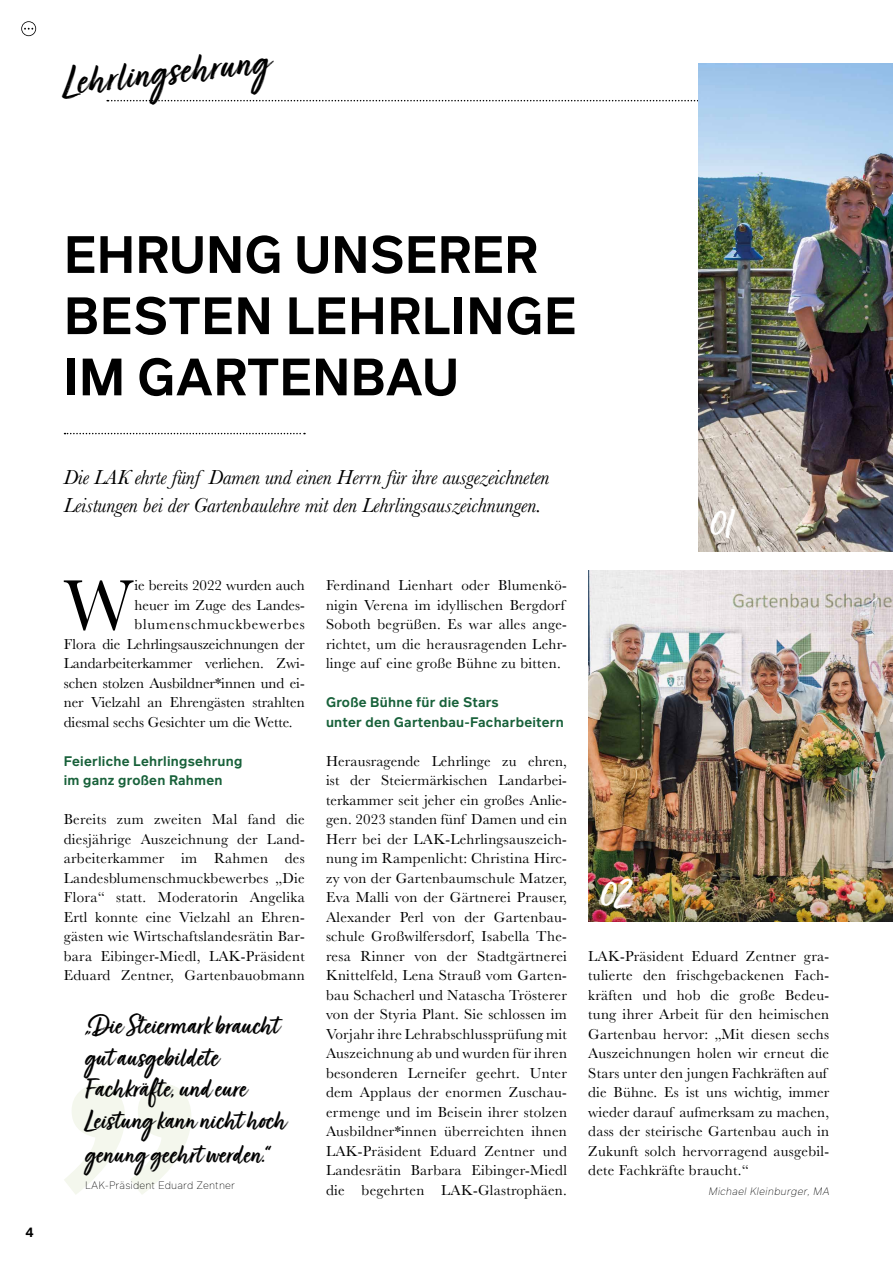
<style>
.page{position:relative;width:893px;height:1263px;background:#fff}
.page>*{position:absolute;margin:0;border:0;box-sizing:border-box;transform-origin:0 0}
.t1{font:73.95px "Baskerville";color:#000}
.t2{font:600 51px/61.2px "Infra";letter-spacing:.005em;color:#000}
.t3{font:45px "Turbinado Bold Dry";color:#000}
.t4{font:45px "Turbinado Bold Dry";color:#fff}
.t5{font:30px/31.5px "Turbinado Bold Dry";letter-spacing:-.01em;color:#000}
.t6{font:italic 21px/28.5px "Baskerville";letter-spacing:-.005em;color:#000}
.t7{font:15px/19.5px "Baskerville";letter-spacing:.02em;color:#000;text-align:justify}
.t8{font:15px "Baskerville";color:#000}
.t9{font:15px "Baskerville";letter-spacing:.055em;color:#000}
.t10{font:600 13.5px/19.5px "Infra";letter-spacing:.02em;color:#18613a}
.t11{font:600 13.5px "Infra";color:#000}
.t12{font:200 10.5px "Infra";letter-spacing:.01em;color:#000}
.t13{font:italic 200 10.5px "Infra";color:#000}
</style>
<div class="page">
<svg style="left:107px;top:100px;width:591px;height:1px"></svg>
<svg style="left:21px;top:21px;width:15px;height:15px"></svg>
<svg style="left:65px;top:433px;width:240px;height:1px"></svg>
<img style="left:698px;top:64px;width:195px;height:487px">
<svg style="left:64px;top:1084px;width:127px;height:111px"></svg>
<img style="left:588px;top:571px;width:305px;height:351px">
<h3 class="t3" style="left:60px;top:59px;width:209px;rotate:-6deg">Lehrlingsehrung</h3>
<p class="t11" style="left:26px;top:1223px;width:10px">4</p>
<h2 class="t2" style="left:64px;top:222px;width:514px">EHRUNG UNSERER<br>BESTEN LEHRLINGE<br>IM GARTENBAU</h2>
<h3 class="t6" style="left:64px;top:463px;width:487px">Die LAK ehrte fünf Damen und einen Herrn für ihre ausgezeichneten<br>Leistungen bei der Gartenbaulehre mit den Lehrlingsauszeichnungen.</h3>
<h1 class="t1" style="left:64px;top:558px;width:72px">W</h1>
<p class="t8" style="left:135px;top:576px;width:172px">ie bereits 2022 wurden auch</p>
<p class="t8" style="left:135px;top:595px;width:172px">heuer im Zuge des Landes-</p>
<p class="t9" style="left:135px;top:615px;width:172px">blumenschmuckbewerbes</p>
<p class="t8" style="left:64px;top:634px;width:242px">Flora die Lehrlingsauszeichnungen der</p>
<p class="t8" style="left:64px;top:654px;width:242px">Landarbeiterkammer verliehen. Zwi-</p>
<p class="t8" style="left:64px;top:673px;width:242px">schen stolzen Ausbildner*innen und ei-</p>
<p class="t8" style="left:64px;top:693px;width:242px">ner Vielzahl an Ehrengästen strahlten</p>
<p class="t8" style="left:64px;top:712px;width:230px">diesmal sechs Gesichter um die Wette.</p>
<p class="t10" style="left:64px;top:751px;width:180px">Feierliche Lehrlingsehrung im ganz großen Rahmen</p>
<p class="t7" style="left:64px;top:810px;width:242px">Bereits zum zweiten Mal fand die diesjährige Auszeichnung der Land&shy;arbeiterkammer im Rahmen des Landesblumenschmuckbewerbes „Die Flora“ statt. Moderatorin Angelika Ertl konnte eine Vielzahl an Ehren&shy;gästen wie Wirtschaftslandesrätin Bar&shy;bara Eibinger-Miedl, LAK-Präsident Eduard Zentner, Gartenbauobmann</p>
<h3 class="t5" style="left:85px;top:1012px;width:203px">„Die Steiermark braucht gut ausgebildete<br>Fachkräfte, und eure<br>Leistung kann nicht hoch</h3>
<h3 class="t5" style="left:85px;top:1141px;width:187px">genung geehrt werden.“</h3>
<p class="t12" style="left:85px;top:1177px;width:152px">LAK-Präsident Eduard Zentner</p>
<p class="t7" style="left:326px;top:576px;width:242px;text-align:left">Ferdinand Lienhart oder Blumenkö&shy;nigin Verena im idyllischen Bergdorf Soboth begrüßen. Es war alles ange&shy;richtet, um die herausragenden Lehr&shy;linge auf eine große Bühne zu bitten.</p>
<p class="t10" style="left:326px;top:692px;width:239px">Große Bühne für die Stars<br>unter den Gartenbau-Facharbeitern</p>
<p class="t7" style="left:326px;top:751px;width:242px">Herausragende Lehrlinge zu ehren, ist der Steiermärkischen Landarbei&shy;terkammer seit jeher ein großes Anlie&shy;gen. 2023 standen fünf Damen und ein Herr bei der LAK-Lehrlingsauszeich&shy;nung im Rampenlicht: Christina Hirc&shy;zy von der Gartenbaumschule Matzer, Eva Malli von der Gärtnerei Prauser, Alexander Perl von der Gartenbau&shy;schule Großwilfersdorf, Isabella The&shy;resa Rinner von der Stadtgärtnerei Knittelfeld, Lena Strauß vom Garten&shy;bau Schacherl und Natascha Trösterer von der Styria Plant. Sie schlossen im Vorjahr ihre Lehrabschlussprüfung mit Auszeichnung ab und wurden für ihren besonderen Lerneifer geehrt. Unter dem Applaus der enormen Zuschau&shy;ermenge und im Beisein ihrer stolzen Ausbildner*innen überreichten ihnen LAK-Präsident Eduard Zentner und Landesrätin Barbara Eibinger-Miedl die begehrten LAK-Glastrophäen.</p>
<h3 class="t4" style="left:711px;top:498px;width:25px">01</h3>
<h3 class="t4" style="left:601px;top:869px;width:33px">02</h3>
<p class="t7" style="left:588px;top:946px;width:242px;text-align:left">LAK-Präsident Eduard Zentner gra&shy;tulierte den frischgebackenen Fach&shy;kräften und hob die große Bedeu&shy;tung ihrer Arbeit für den heimischen Gartenbau hervor: „Mit diesen sechs Auszeichnungen holen wir erneut die Stars unter den jungen Fachkräften auf die Bühne. Es ist uns wichtig, immer wieder darauf aufmerksam zu machen, dass der steirische Gartenbau auch in Zukunft solch hervorragend ausgebil&shy;dete Fachkräfte braucht.“</p>
<p class="t13" style="left:708px;top:1184px;width:125px">Michael Kleinburger, MA</p>
</div>
